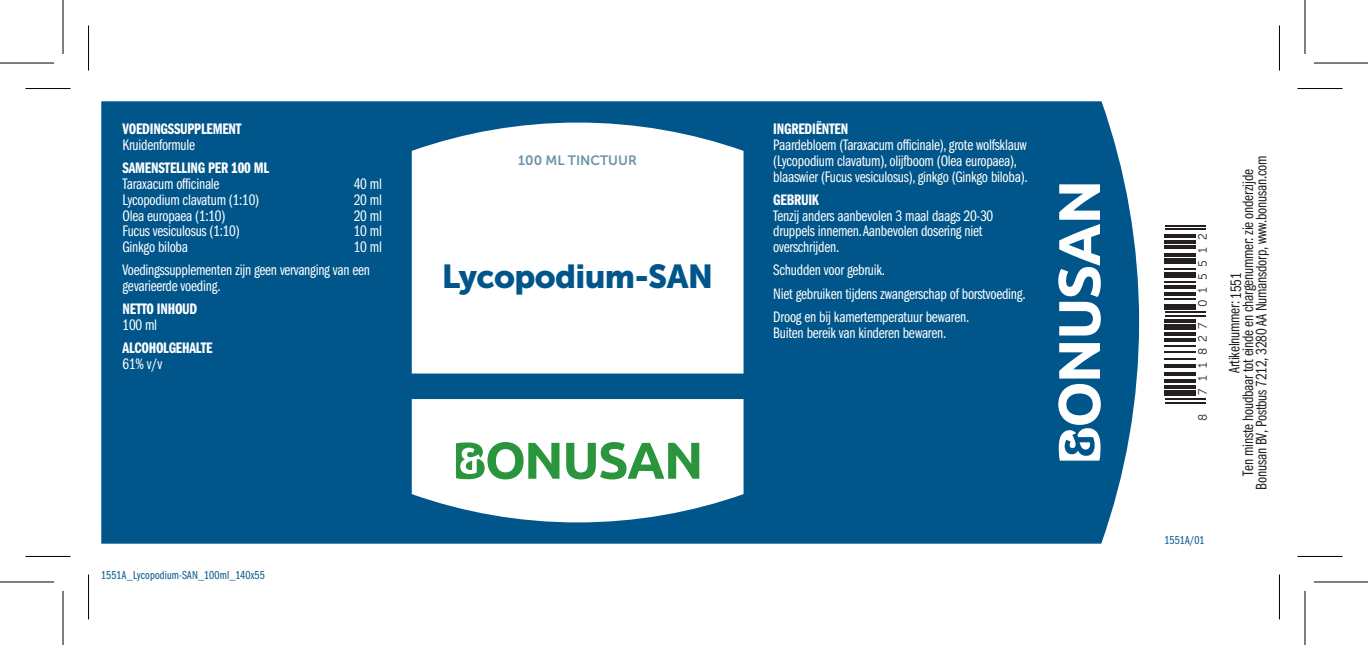
<style>
.page{position:relative;width:1368px;height:645px;background:#fff}
.page>*{position:absolute;margin:0;border:0;box-sizing:border-box;transform-origin:0 0}
.t1{font:33px "Museo Sans 900";letter-spacing:-.02em;color:#00568a}
.t2{font:15.6px/15.6px "Franklin Gothic Book Cmpr";letter-spacing:-.015em;color:#fff}
.t3{font:15.6px/13.5px "Franklin Gothic Book Cmpr";letter-spacing:-.015em;color:#231f20;text-align:center}
.t4{font:15.6px "Franklin Gothic Demi Cmpr";letter-spacing:-.015em;color:#fff}
.t5{font:13.5px "Museo Sans 700";color:#6e94ab}
.t6{font:12px "Franklin Gothic Book Cmpr";letter-spacing:.01em;color:#00568a}
.t7{font:12px "Museo Sans 300";letter-spacing:.565em;color:#231f20}
.s1{color:#fff}
</style>
<div class="page">
<div style="left:101px;top:101px;width:1038px;height:442px;background:#00568a"></div>
<svg style="left:1059px;top:343px;width:41px;height:35px"></svg>
<svg style="left:1058px;top:184px;width:42px;height:151px"></svg>
<svg style="left:1058px;top:384px;width:42px;height:76px"></svg>
<svg style="left:412px;top:399px;width:331px;height:123px"></svg>
<svg style="left:412px;top:123px;width:331px;height:250px"></svg>
<svg style="left:566px;top:442px;width:133px;height:37px"></svg>
<svg style="left:456px;top:442px;width:103px;height:37px"></svg>
<hr style="left:1164px;top:402px;width:41px;height:1px;background:#231f20">
<hr style="left:1164px;top:398px;width:41px;height:2px;background:#231f20">
<div style="left:1164px;top:390px;width:32px;height:6px;background:#231f20"></div>
<hr style="left:1164px;top:385px;width:32px;height:4px;background:#231f20">
<hr style="left:1164px;top:379px;width:32px;height:4px;background:#231f20">
<svg style="left:1164px;top:372px;width:32px;height:3px"></svg>
<hr style="left:1164px;top:364px;width:32px;height:4px;background:#231f20">
<hr style="left:1164px;top:358px;width:32px;height:2px;background:#231f20">
<hr style="left:1164px;top:351px;width:32px;height:1px;background:#231f20">
<hr style="left:1164px;top:345px;width:32px;height:2px;background:#231f20">
<hr style="left:1164px;top:338px;width:32px;height:3px;background:#231f20">
<hr style="left:1164px;top:332px;width:32px;height:4px;background:#231f20">
<div style="left:1164px;top:324px;width:32px;height:6px;background:#231f20"></div>
<hr style="left:1164px;top:319px;width:32px;height:4px;background:#231f20">
<hr style="left:1164px;top:315px;width:41px;height:2px;background:#231f20">
<hr style="left:1164px;top:311px;width:41px;height:2px;background:#231f20">
<div style="left:1164px;top:304px;width:32px;height:5px;background:#231f20"></div>
<hr style="left:1164px;top:298px;width:32px;height:2px;background:#231f20">
<hr style="left:1164px;top:292px;width:32px;height:4px;background:#231f20">
<hr style="left:1164px;top:285px;width:32px;height:4px;background:#231f20">
<hr style="left:1164px;top:281px;width:32px;height:2px;background:#231f20">
<div style="left:1164px;top:272px;width:32px;height:5px;background:#231f20"></div>
<hr style="left:1164px;top:268px;width:32px;height:2px;background:#231f20">
<div style="left:1164px;top:259px;width:32px;height:5px;background:#231f20"></div>
<hr style="left:1164px;top:253px;width:32px;height:4px;background:#231f20">
<hr style="left:1164px;top:245px;width:32px;height:4px;background:#231f20">
<hr style="left:1164px;top:240px;width:32px;height:3px;background:#231f20">
<hr style="left:1164px;top:234px;width:32px;height:4px;background:#231f20">
<hr style="left:1164px;top:228px;width:41px;height:2px;background:#231f20">
<hr style="left:1164px;top:225px;width:41px;height:2px;background:#231f20">
<hr style="left:26px;top:88px;width:45px;height:1px;background:#000">
<hr style="left:1297px;top:88px;width:45px;height:1px;background:#000">
<hr style="left:26px;top:556px;width:45px;height:1px;background:#000">
<hr style="left:1297px;top:556px;width:45px;height:1px;background:#000">
<hr style="left:88px;top:26px;width:1px;height:45px;background:#000">
<hr style="left:88px;top:574px;width:1px;height:45px;background:#000">
<hr style="left:1279px;top:26px;width:1px;height:45px;background:#000">
<hr style="left:1279px;top:574px;width:1px;height:45px;background:#000">
<svg style="left:0;top:582px;width:54px;height:1px"></svg>
<svg style="left:1314px;top:582px;width:54px;height:1px"></svg>
<hr style="left:0;top:62px;width:54px;height:2px;background:#000">
<hr style="left:1314px;top:62px;width:54px;height:2px;background:#000">
<hr style="left:0;top:581px;width:54px;height:1px;background:#000">
<hr style="left:1314px;top:581px;width:54px;height:1px;background:#000">
<hr style="left:62px;top:0;width:2px;height:54px;background:#000">
<hr style="left:62px;top:591px;width:2px;height:54px;background:#000">
<hr style="left:1304px;top:0;width:1px;height:54px;background:#000">
<hr style="left:1304px;top:591px;width:1px;height:54px;background:#000">
<p class="t4" style="left:123px;top:121px;width:120px">VOEDINGSSUPPLEMENT</p>
<p class="t2" style="left:123px;top:137px;width:74px">Kruidenformule</p>
<p class="t4" style="left:123px;top:160px;width:148px">SAMENSTELLING PER 100 ML</p>
<p class="t2" style="left:123px;top:176px;width:98px">Taraxacum officinale</p>
<p class="t2" style="left:354px;top:176px;width:30px">40 ml</p>
<p class="t2" style="left:123px;top:192px;width:138px">Lycopodium clavatum (1:10)</p>
<p class="t2" style="left:354px;top:192px;width:30px">20 ml</p>
<p class="t2" style="left:123px;top:208px;width:104px">Olea europaea (1:10)</p>
<p class="t2" style="left:354px;top:208px;width:30px">20 ml</p>
<p class="t2" style="left:123px;top:224px;width:119px">Fucus vesiculosus (1:10)</p>
<p class="t2" style="left:354px;top:224px;width:30px">10 ml</p>
<p class="t2" style="left:123px;top:239px;width:67px">Ginkgo biloba</p>
<p class="t2" style="left:123px;top:236px;width:261px;line-height:23.1px;text-indent:231px">10 ml<br>Voedingssupplementen zijn geen vervanging van een</p>
<p class="t2" style="left:123px;top:278px;width:99px">gevarieerde voeding.</p>
<p class="t4" style="left:123px;top:301px;width:76px">NETTO INHOUD</p>
<p class="t2" style="left:123px;top:317px;width:36px">100 ml</p>
<p class="t4" style="left:123px;top:340px;width:92px">ALCOHOLGEHALTE</p>
<p class="t2" style="left:123px;top:356px;width:41px">61% v/v</p>
<p class="t5" style="left:518px;top:153px;width:120px">100 ML TINCTUUR</p>
<h1 class="t1" style="left:442px;top:257px;width:273px">Lycopodium-SAN</h1>
<p class="t4" style="left:773px;top:121px;width:76px">INGREDIËNTEN</p>
<p class="t2" style="left:773px;top:137px;width:256px">Paardebloem (Taraxacum officinale), grote wolfsklauw (Lycopodium clavatum), olijfboom (Olea europaea), blaaswier (Fucus vesiculosus), ginkgo (Ginkgo biloba).</p>
<p class="t4" style="left:773px;top:191px;width:47px">GEBRUIK</p>
<p class="t2" style="left:773px;top:208px;width:221px">Tenzij anders aanbevolen 3 maal daags 20-30 druppels innemen. Aanbevolen dosering niet overschrijden.</p>
<p class="t2" style="left:773px;top:259px;width:254px;line-height:23.1px">Schudden voor gebruik.<br>Niet gebruiken tijdens zwangerschap of borstvoeding.<br>Droog en bij kamertemperatuur bewaren.</p>
<p class="t2" style="left:773px;top:325px;width:174px">Buiten bereik van kinderen bewaren.</p>
<p class="t6" style="left:101px;top:568px;width:165px">1551A_Lycopodium-SAN_100ml_140x55</p>
<p class="t7" style="left:1196px;top:307px;width:75px;rotate:-90deg">015512</p>
<p class="t7" style="left:1196px;top:394px;width:74px;rotate:-90deg">711827</p>
<p class="t7" style="left:1196px;top:421px;width:9px;rotate:-90deg">8</p>
<p class="t6" style="left:1164px;top:533px;width:41px">1551A/01</p>
<p class="t3" style="left:1228px;top:489px;width:336px;rotate:-90deg">Artikelnummer: <span class="s1">0000<br></span>Ten minste houdbaar tot einde en chargenummer: zie onderzijde<br>Bonusan BV, Postbus 7212, 3280 AA Numansdorp, www.bonusan.com</p>
<p class="t3" style="left:1229px;top:299px;width:28px;rotate:-90deg">1551</p>
</div>
